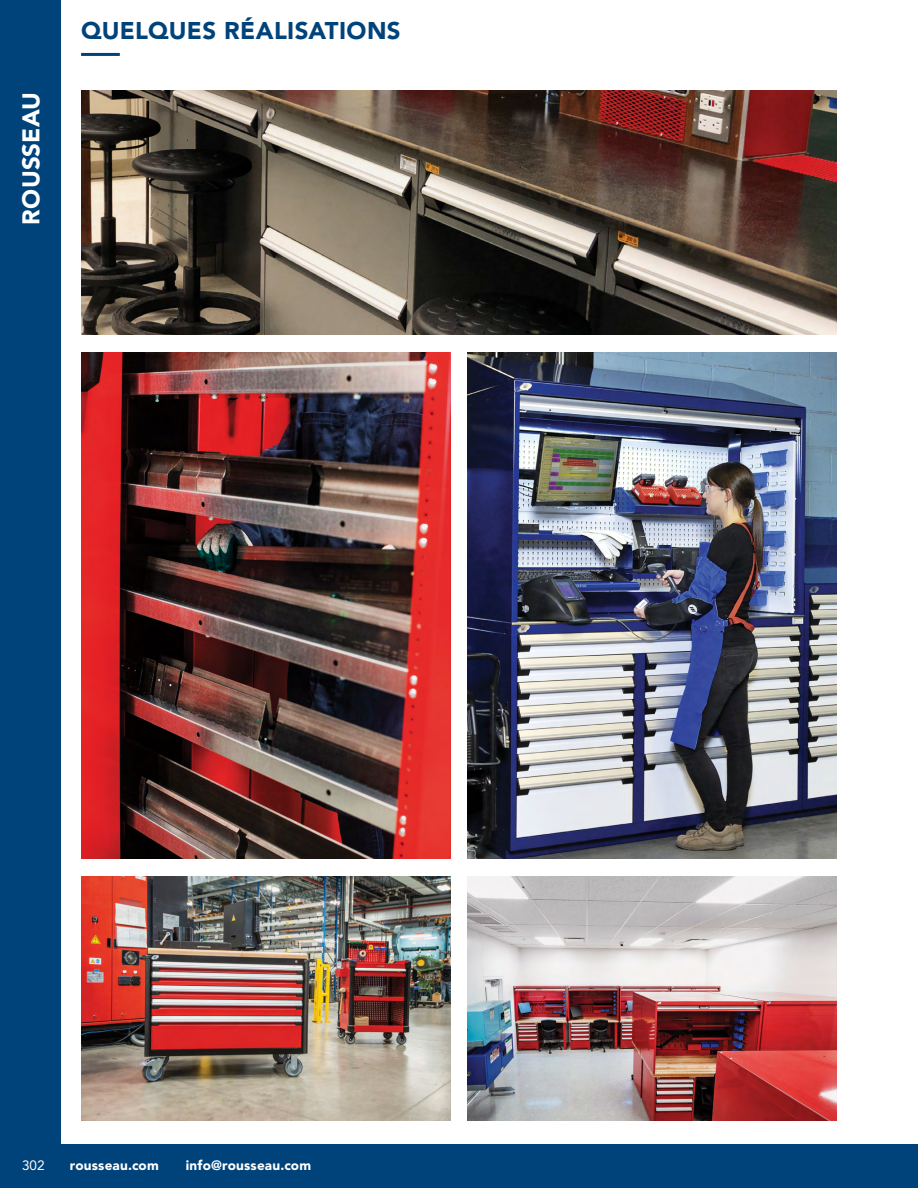
<style>
.page{position:relative;width:918px;height:1188px;background:#fff}
.page>*{position:absolute;margin:0;border:0;box-sizing:border-box;transform-origin:0 0}
.t1{font:900 24px "Avenir LT Std";letter-spacing:.015em;color:#00437b}
.t2{font:900 24px "Avenir LT Std";letter-spacing:.01em;color:#fff}
.t3{font:900 13.5px "Avenir LT Std";letter-spacing:.015em;color:#fff}
.t4{font:13.5px "Avenir LT Std";color:#fff}
</style>
<div class="page">
<div style="left:0;top:0;width:61px;height:1188px;background:#00437b"></div>
<img style="left:468px;top:877px;width:369px;height:243px">
<img style="left:81px;top:91px;width:756px;height:244px">
<img style="left:468px;top:353px;width:369px;height:506px">
<img style="left:81px;top:353px;width:369px;height:506px">
<img style="left:81px;top:877px;width:369px;height:243px">
<div style="left:0;top:1144px;width:918px;height:44px;background:#00437b"></div>
<hr style="left:81px;top:53px;width:39px;height:3px;background:#00437b">
<h1 class="t2" style="left:17px;top:225px;width:134px;rotate:-90deg">ROUSSEAU</h1>
<h1 class="t1" style="left:81px;top:17px;width:321px">QUELQUES RÉALISATIONS</h1>
<p class="t4" style="left:22px;top:1158px;width:24px">302</p>
<p class="t3" style="left:70px;top:1157px;width:91px">rousseau.com</p>
<p class="t3" style="left:186px;top:1157px;width:127px">info@rousseau.com</p>
</div>
